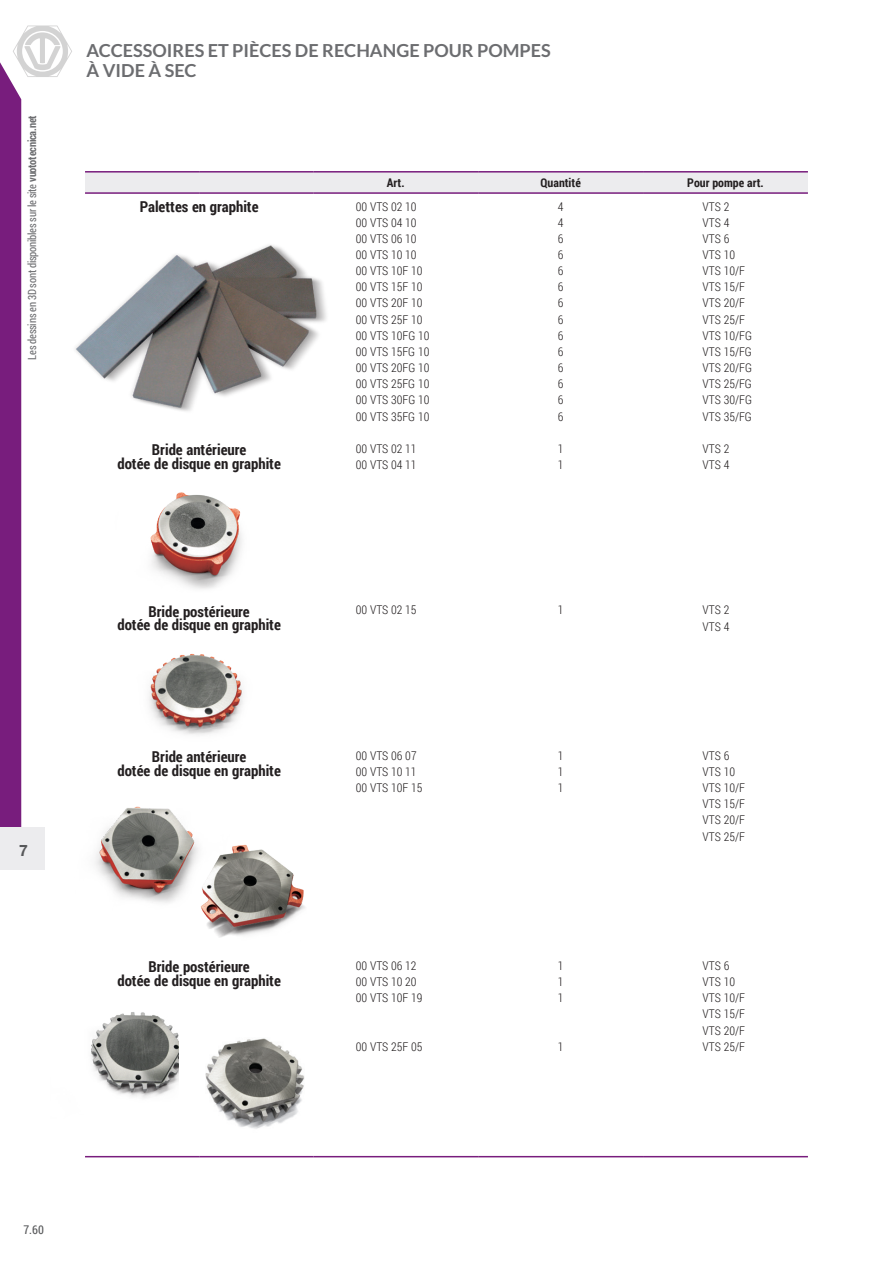
<style>
.page{position:relative;width:893px;height:1263px;background:#fff}
.page>*{position:absolute;margin:0;border:0;box-sizing:border-box;transform-origin:0 0}
.t1{font:700 18px/20.2px "Lato";color:#6c6d70}
.t2{font:700 15.75px "Helvetica Neue LT Std";color:#57585a}
.t3{font:700 15px/13.5px "Roboto Condensed";color:#231f20;text-align:center}
.t4{font:300 12px/16.2px "Roboto Condensed";color:#231f20;text-align:justify}
.t5{font:700 12px "Roboto Condensed";color:#231f20}
.t6{font:12px "Roboto Condensed";color:#57585a}
.t7{font:11.25px "Roboto Condensed";letter-spacing:-.02em;color:#6c6d70;scale:.94 1}
.s1{font-weight:700}
</style>
<div class="page">
<svg style="left:0;top:25px;width:72px;height:802px"></svg>
<div style="left:0;top:827px;width:45px;height:43px;background:#ececee"></div>
<img style="left:35px;top:773px;width:149px;height:129px">
<img style="left:157px;top:827px;width:148px;height:111px">
<img style="left:71px;top:625px;width:172px;height:144px">
<img style="left:71px;top:466px;width:171px;height:156px">
<img style="left:68px;top:237px;width:259px;height:180px">
<img style="left:91px;top:1012px;width:88px;height:86px">
<img style="left:205px;top:1038px;width:100px;height:91px">
<div style="left:85px;top:173px;width:723px;height:19px;background:#ececee"></div>
<hr style="left:85px;top:171px;width:114px;height:2px;background:#781d7d">
<hr style="left:199px;top:171px;width:114px;height:2px;background:#781d7d">
<hr style="left:313px;top:171px;width:165px;height:2px;background:#781d7d">
<hr style="left:478px;top:171px;width:165px;height:2px;background:#781d7d">
<hr style="left:643px;top:171px;width:165px;height:2px;background:#781d7d">
<hr style="left:85px;top:192px;width:114px;height:2px;background:#781d7d">
<hr style="left:199px;top:192px;width:114px;height:2px;background:#781d7d">
<hr style="left:313px;top:192px;width:165px;height:2px;background:#781d7d">
<hr style="left:478px;top:192px;width:165px;height:2px;background:#781d7d">
<hr style="left:643px;top:192px;width:165px;height:2px;background:#781d7d">
<hr style="left:85px;top:1156px;width:114px;height:1px;background:#781d7d">
<hr style="left:199px;top:1156px;width:114px;height:1px;background:#781d7d">
<hr style="left:313px;top:1156px;width:165px;height:1px;background:#781d7d">
<hr style="left:478px;top:1156px;width:165px;height:1px;background:#781d7d">
<hr style="left:643px;top:1156px;width:165px;height:1px;background:#781d7d">
<p class="t7" style="left:24px;top:360px;width:261px;rotate:-90deg">Les dessins en 3D sont disponibles sur le site <span class="s1">vuototecnica.net</span></p>
<h1 class="t1" style="left:87px;top:40px;width:466px">ACCESSOIRES ET PIÈCES DE RECHANGE POUR POMPES<br>À VIDE À SEC</h1>
<p class="t3" style="left:140px;top:199px;width:120px">Palettes en graphite</p>
<p class="t3" style="left:117px;top:443px;width:165px">Bride antérieure<br>dotée de disque en graphite</p>
<p class="t5" style="left:387px;top:174px;width:19px">Art.</p>
<p class="t5" style="left:540px;top:174px;width:42px">Quantité</p>
<p class="t5" style="left:687px;top:174px;width:78px">Pour pompe art.</p>
<p class="t4" style="left:356px;top:198px;width:62px">00 VTS 02 10</p>
<p class="t4" style="left:558px;top:198px;width:7px">4</p>
<p class="t4" style="left:703px;top:198px;width:28px">VTS 2</p>
<p class="t4" style="left:356px;top:214px;width:62px">00 VTS 04 10</p>
<p class="t4" style="left:558px;top:214px;width:7px">4</p>
<p class="t4" style="left:703px;top:214px;width:28px">VTS 4</p>
<p class="t4" style="left:356px;top:230px;width:62px">00 VTS 06 10</p>
<p class="t4" style="left:558px;top:230px;width:7px">6</p>
<p class="t4" style="left:703px;top:230px;width:28px">VTS 6</p>
<p class="t4" style="left:356px;top:246px;width:62px">00 VTS 10 10</p>
<p class="t4" style="left:558px;top:246px;width:7px">6</p>
<p class="t4" style="left:703px;top:246px;width:34px">VTS 10</p>
<p class="t4" style="left:356px;top:262px;width:68px">00 VTS 10F 10</p>
<p class="t4" style="left:558px;top:262px;width:7px">6</p>
<p class="t4" style="left:703px;top:262px;width:44px">VTS 10/F</p>
<p class="t4" style="left:356px;top:278px;width:68px">00 VTS 15F 10</p>
<p class="t4" style="left:558px;top:278px;width:7px">6</p>
<p class="t4" style="left:703px;top:278px;width:44px">VTS 15/F</p>
<p class="t4" style="left:356px;top:295px;width:68px">00 VTS 20F 10</p>
<p class="t4" style="left:558px;top:295px;width:7px">6</p>
<p class="t4" style="left:703px;top:295px;width:44px">VTS 20/F</p>
<p class="t4" style="left:356px;top:311px;width:68px">00 VTS 25F 10</p>
<p class="t4" style="left:558px;top:311px;width:7px">6</p>
<p class="t4" style="left:703px;top:311px;width:44px">VTS 25/F</p>
<p class="t4" style="left:356px;top:327px;width:75px">00 VTS 10FG 10</p>
<p class="t4" style="left:558px;top:327px;width:7px">6</p>
<p class="t4" style="left:703px;top:327px;width:51px">VTS 10/FG</p>
<p class="t4" style="left:356px;top:343px;width:75px">00 VTS 15FG 10</p>
<p class="t4" style="left:558px;top:343px;width:7px">6</p>
<p class="t4" style="left:703px;top:343px;width:51px">VTS 15/FG</p>
<p class="t4" style="left:356px;top:359px;width:75px">00 VTS 20FG 10</p>
<p class="t4" style="left:558px;top:359px;width:7px">6</p>
<p class="t4" style="left:703px;top:359px;width:51px">VTS 20/FG</p>
<p class="t4" style="left:356px;top:375px;width:75px">00 VTS 25FG 10</p>
<p class="t4" style="left:558px;top:375px;width:7px">6</p>
<p class="t4" style="left:703px;top:375px;width:51px">VTS 25/FG</p>
<p class="t4" style="left:356px;top:392px;width:75px">00 VTS 30FG 10</p>
<p class="t4" style="left:558px;top:392px;width:7px">6</p>
<p class="t4" style="left:703px;top:392px;width:51px">VTS 30/FG</p>
<p class="t4" style="left:356px;top:408px;width:75px">00 VTS 35FG 10</p>
<p class="t4" style="left:558px;top:408px;width:7px">6</p>
<p class="t4" style="left:703px;top:408px;width:51px">VTS 35/FG</p>
<p class="t4" style="left:356px;top:440px;width:62px">00 VTS 02 11</p>
<p class="t4" style="left:558px;top:440px;width:7px">1</p>
<p class="t4" style="left:703px;top:440px;width:28px">VTS 2</p>
<p class="t4" style="left:356px;top:456px;width:62px">00 VTS 04 11</p>
<p class="t4" style="left:558px;top:456px;width:7px">1</p>
<p class="t4" style="left:703px;top:456px;width:28px">VTS 4</p>
<h2 class="t2" style="left:19px;top:840px;width:10px">7</h2>
<p class="t3" style="left:117px;top:604px;width:165px">Bride postérieure<br>dotée de disque en graphite</p>
<p class="t4" style="left:356px;top:602px;width:62px">00 VTS 02 15</p>
<p class="t4" style="left:558px;top:602px;width:7px">1</p>
<p class="t4" style="left:703px;top:602px;width:28px">VTS 2<br>VTS 4</p>
<p class="t3" style="left:117px;top:750px;width:165px">Bride antérieure<br>dotée de disque en graphite</p>
<p class="t4" style="left:356px;top:747px;width:62px">00 VTS 06 07</p>
<p class="t4" style="left:558px;top:747px;width:7px">1</p>
<p class="t4" style="left:703px;top:747px;width:28px">VTS 6</p>
<p class="t4" style="left:356px;top:763px;width:62px">00 VTS 10 11</p>
<p class="t4" style="left:558px;top:763px;width:7px">1</p>
<p class="t4" style="left:703px;top:763px;width:34px">VTS 10</p>
<p class="t4" style="left:356px;top:779px;width:68px">00 VTS 10F 15</p>
<p class="t4" style="left:558px;top:779px;width:7px">1</p>
<p class="t4" style="left:703px;top:779px;width:44px">VTS 10/F VTS 15/F VTS 20/F VTS 25/F</p>
<p class="t3" style="left:117px;top:960px;width:165px">Bride postérieure<br>dotée de disque en graphite</p>
<p class="t4" style="left:356px;top:957px;width:62px">00 VTS 06 12</p>
<p class="t4" style="left:558px;top:957px;width:7px">1</p>
<p class="t4" style="left:703px;top:957px;width:28px">VTS 6</p>
<p class="t4" style="left:356px;top:973px;width:62px">00 VTS 10 20</p>
<p class="t4" style="left:558px;top:973px;width:7px">1</p>
<p class="t4" style="left:703px;top:973px;width:34px">VTS 10</p>
<p class="t4" style="left:356px;top:989px;width:68px">00 VTS 10F 19</p>
<p class="t4" style="left:558px;top:989px;width:7px">1</p>
<p class="t4" style="left:703px;top:989px;width:44px">VTS 10/F VTS 15/F VTS 20/F</p>
<p class="t4" style="left:356px;top:1038px;width:68px">00 VTS 25F 05</p>
<p class="t4" style="left:558px;top:1038px;width:7px">1</p>
<p class="t4" style="left:703px;top:1038px;width:44px">VTS 25/F</p>
<p class="t6" style="left:23px;top:1221px;width:22px">7.60</p>
</div>
